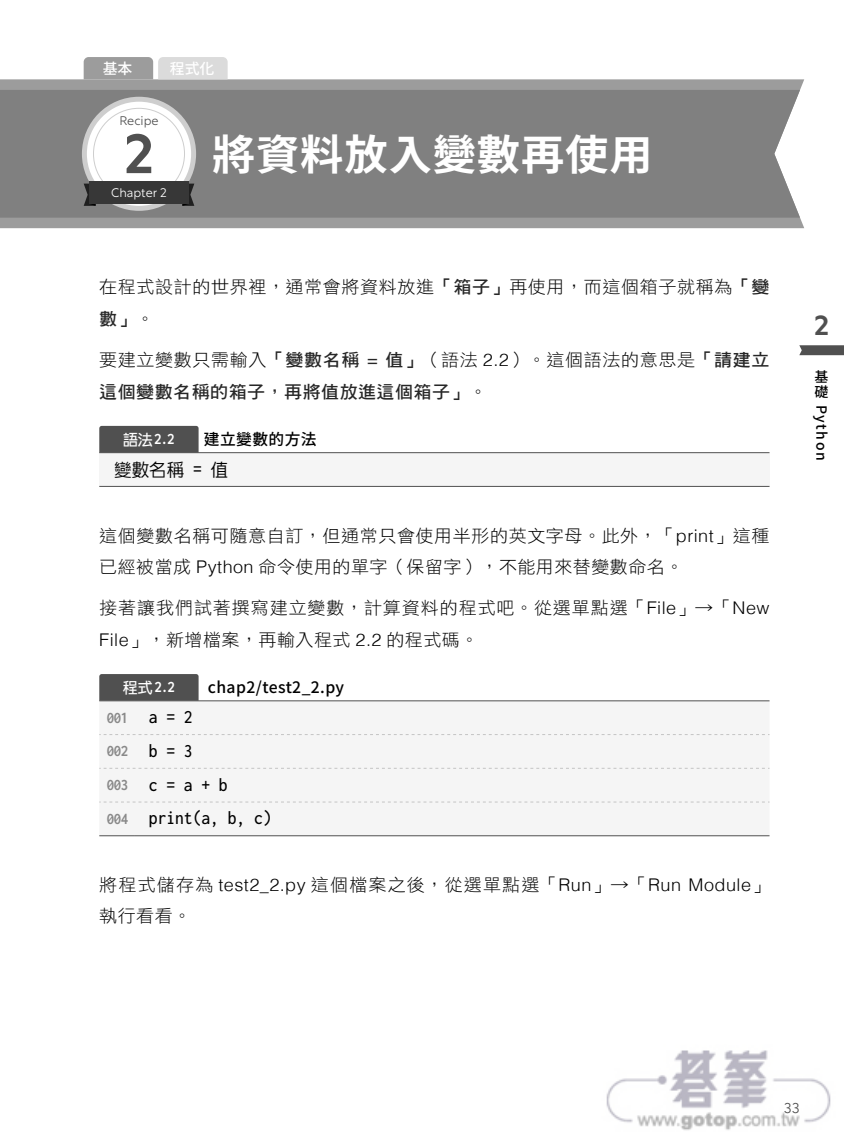
<style>
.page{position:relative;width:844px;height:1141px;background:#fff}
.page>*{position:absolute;margin:0;border:0;box-sizing:border-box;transform-origin:0 0}
.t1{font:500 54.6px "Rustica";color:#505050}
.t2{font:42px "Gen Yo Gothic TW B";letter-spacing:.02em;color:#fff}
.t3{font:500 27.3px "Rustica";color:#505050}
.t4{font:500 19.25px/33.8px "Inconsolata";color:#000;scale:.91 1}
.t5{font:17.5px/31.5px "DF Hei Std W3";letter-spacing:.035em;color:#000}
.t6{font:17.5px/31.5px "DF Hei Std W3";letter-spacing:.065em;color:#000}
.t7{font:17.5px "DF Hei Std W7";letter-spacing:.025em;color:#272727}
.t8{font:17.5px "DFUD Gothic TC1 W4";color:#000}
.t9{font:700 16.45px/33.8px "Inconsolata";letter-spacing:-.025em;color:#898989;scale:.91 1}
.t10{font:700 16.45px "Inconsolata";color:#fff;scale:.91 1}
.t11{font:15.75px "Gen Yo Gothic TW M";letter-spacing:.025em;color:#000}
.t12{font:14.88px "Gen Yo Gothic TW M";color:#fff}
.t13{font:14px "Avenir Next LT Pro";color:#000}
.t14{font:300 12.42px "Rustica";color:#fff}
.t15{font:300 12.42px "Rustica";color:#505050}
.s1{font-family:"DF Hei Std W7";color:#272727}
.s2{font-family:"DF Hei Std W3";color:#000}
.s3{font-family:"Helvetica";color:#272727}
.s4{font-family:"Helvetica";font-weight:300}
.s5{font-family:"DFUD Gothic TC1 W6";font-weight:400;font-size:14.88px}
.s6{font-family:"Inconsolata";font-weight:500;font-size:19.25px}
.s7{font-weight:500;font-size:19.25px;color:#000}
.s8{font-weight:700;font-size:16.45px;color:#898989}
</style>
<div class="page">
<svg style="left:799px;top:345px;width:44px;height:10px"></svg>
<div style="left:99px;top:426px;width:99px;height:26px;background:#505050"></div>
<div style="left:99px;top:453px;width:670px;height:33px;background:#f5f5f5"></div>
<hr style="left:99px;top:452px;width:670px;height:1px;background:#505050">
<hr style="left:99px;top:486px;width:670px;height:1px;background:#505050">
<div style="left:99px;top:674px;width:99px;height:26px;background:#505050"></div>
<div style="left:99px;top:701px;width:670px;height:101px;background:#f5f5f5"></div>
<hr style="left:99px;top:700px;width:35px;height:1px;background:#505050">
<hr style="left:134px;top:700px;width:635px;height:1px;background:#505050">
<svg style="left:99px;top:734px;width:670px;height:1px"></svg>
<hr style="left:99px;top:835px;width:35px;height:1px;background:#505050">
<hr style="left:134px;top:835px;width:635px;height:1px;background:#505050">
<svg style="left:99px;top:768px;width:670px;height:1px"></svg>
<svg style="left:99px;top:802px;width:670px;height:1px"></svg>
<svg style="left:0;top:79px;width:804px;height:149px;fill:#9c9c9c"></svg>
<div style="left:0;top:90px;width:799px;height:128px;background:#808080"></div>
<svg style="left:84px;top:57px;width:143px;height:22px"></svg>
<svg style="left:84px;top:99px;width:109px;height:109px"></svg>
<div style="left:82px;top:97px;width:114px;height:114px;border:5px solid #cecece;border-radius:50%"></div>
<div style="left:93px;top:108px;width:91px;height:91px;background:#fff;border-radius:50%"></div>
<svg style="left:182px;top:182px;width:12px;height:24px"></svg>
<svg style="left:84px;top:182px;width:12px;height:24px"></svg>
<div style="left:89px;top:182px;width:100px;height:22px;background:#373737"></div>
<img style="left:606px;top:1050px;width:225px;height:81px">
<p class="t12" style="left:103px;top:60px;width:31px">基本</p>
<p class="t12" style="left:170px;top:60px;width:46px">程式化</p>
<p class="t15" style="left:119px;top:109px;width:41px">Recipe</p>
<h1 class="t1" style="left:124px;top:107px;width:32px">2</h1>
<p class="t14" style="left:111px;top:182px;width:57px">Chapter 2</p>
<h2 class="t2" style="left:212px;top:131px;width:442px">將資料放入變數再使用</h2>
<p class="t5" style="left:99px;top:271px;width:671px">在程式設計的世界裡，通常會將資料放進<span class="s1">「箱子」</span>再使用，而這個箱子就稱為<span class="s1">「變</span></p>
<p class="t7" style="left:99px;top:309px;width:56px">數」<span class="s2">。</span></p>
<p class="t5" style="left:99px;top:344px;width:671px">要建立變數只需輸入<span class="s1">「變數名稱</span> <span class="s3">=</span> <span class="s1">值」</span>（語法 <span class="s4">2.2</span>）。這個語法的意思是<span class="s1">「請建立</span></p>
<p class="t7" style="left:99px;top:382px;width:389px">這個變數名稱的箱子，再將值放進這個箱子」<span class="s2">。</span></p>
<p class="t10" style="left:123px;top:427px;width:58px"><span class="s5">語法</span>2.2</p>
<p class="t11" style="left:204px;top:430px;width:114px">建立變數的方法</p>
<p class="t8" style="left:114px;top:459px;width:115px">變數名稱 <span class="s6">=</span> 值</p>
<p class="t5" style="left:99px;top:519px;width:671px">這個變數名稱可隨意自訂，但通常只會使用半形的英文字母。此外，「<span class="s4">print</span>」這種已經被當成 <span class="s4">Python</span> 命令使用的單字（保留字），不能用來替變數命名。</p>
<p class="t5" style="left:99px;top:592px;width:671px">接著讓我們試著撰寫建立變數，計算資料的程式吧。從選單點選「<span class="s4">File</span>」→「<span class="s4">New<br>File</span>」，新增檔案，再輸入程式 <span class="s4">2.2</span> 的程式碼。</p>
<p class="t10" style="left:123px;top:676px;width:59px"><span class="s5">程式</span>2.2</p>
<p class="t11" style="left:208px;top:678px;width:138px">chap2/test2_2.py</p>
<p class="t9" style="left:107px;top:701px;width:96px">001 <span class="s7">a = 2<br></span>002 <span class="s7">b = 3</span></p>
<p class="t4" style="left:107px;top:768px;width:182px"><span class="s8">003</span> c = a + b<br><span class="s8">004</span> print(a, b, c)</p>
<p class="t6" style="left:99px;top:869px;width:671px">將程式儲存為 <span class="s4">test2_2.py</span> 這個檔案之後，從選單點選「<span class="s4">Run</span>」→「<span class="s4">Run Module</span>」執行看看。</p>
<h3 class="t3" style="left:813px;top:302px;width:17px">2</h3>
<p class="t13" style="left:783px;top:1100px;width:18px">33</p>
</div>
